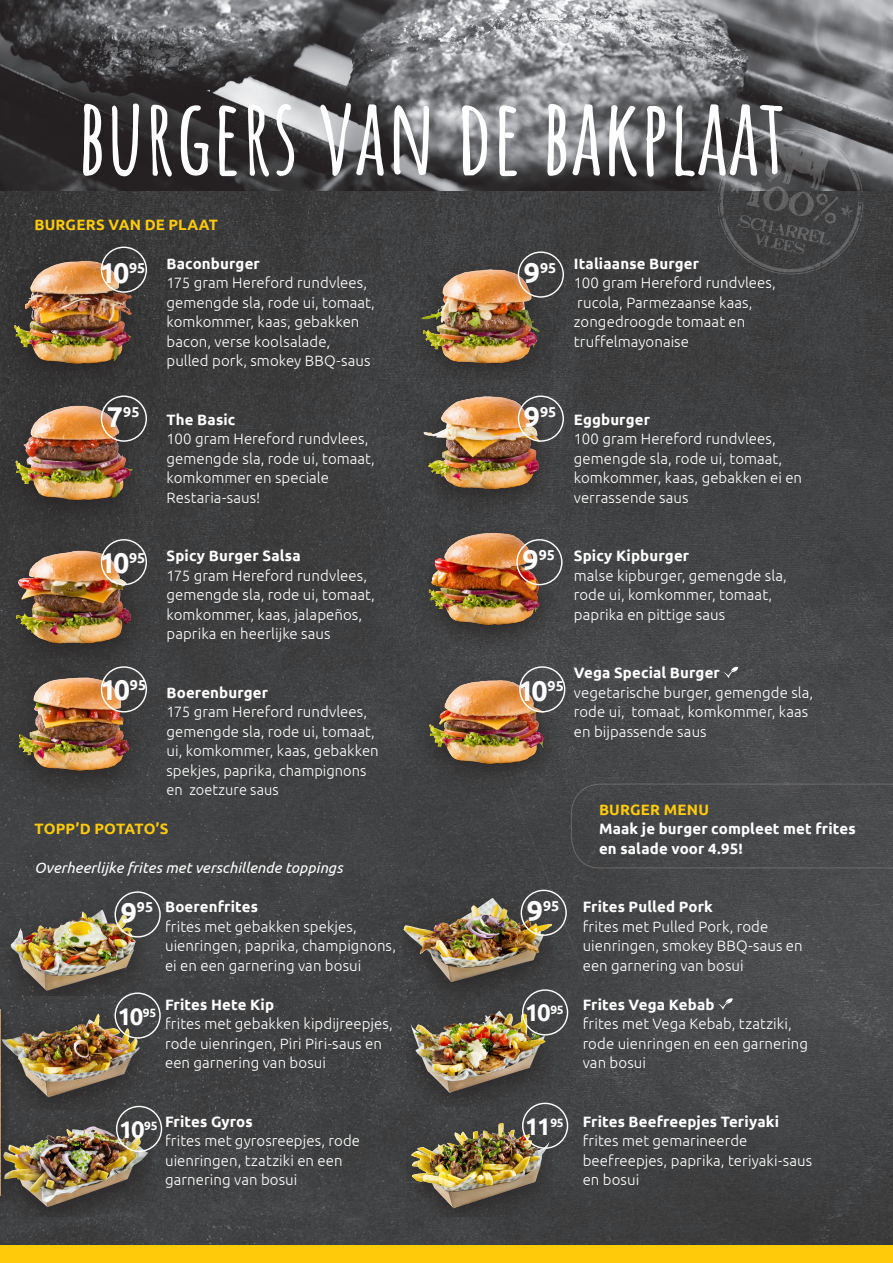
<style>
.page{position:relative;width:893px;height:1263px;background:#fff}
.page>*{position:absolute;margin:0;border:0;box-sizing:border-box;transform-origin:0 0}
.GROTE_KOP{font:700 105px "Amatic SC";color:#fff}
.t1{font:700 28.65px "Ubuntu";letter-spacing:-.09em;color:#fff}
.t2{font:700 24px "Ubuntu";letter-spacing:-.07em;color:#fff}
.body{font:300 15px/19.5px "Ubuntu";letter-spacing:.005em;color:#fff}
.body-2{font:700 15px "Ubuntu";letter-spacing:.01em;color:#fff}
.body-3{font:italic 15px "Ubuntu";letter-spacing:.005em;color:#fff}
.body-4{font:700 15px "Ubuntu";letter-spacing:.01em;color:#feca0a}
.t3{font:700 14.25px "Ubuntu";color:#fff}
.s1{font-size:28.65px}
</style>
<div class="page">
<img style="left:0;top:191px;width:893px;height:1055px">
<img style="left:0;top:0;width:893px;height:191px">
<div style="left:0;top:1246px;width:893px;height:17px;background:#feca0a"></div>
<svg style="left:723px;top:667px;width:15px;height:11px"></svg>
<div style="left:1px;top:392px;width:152px;height:139px;background:#383738"></div>
<img style="left:1px;top:400px;width:153px;height:113px">
<div style="left:412px;top:518px;width:150px;height:139px;background:#434445"></div>
<img style="left:412px;top:526px;width:153px;height:112px">
<div style="left:1px;top:247px;width:152px;height:141px;background:#363536"></div>
<img style="left:1px;top:256px;width:153px;height:113px">
<div style="left:412px;top:665px;width:153px;height:130px;background:#414142"></div>
<img style="left:412px;top:665px;width:153px;height:115px">
<div style="left:0;top:897px;width:151px;height:99px;background:#231f20;opacity:.75"></div>
<img style="left:22px;top:910px;width:79px;height:30px">
<div style="left:403px;top:885px;width:149px;height:120px;background:#3f3f40"></div>
<img style="left:403px;top:898px;width:147px;height:84px">
<div style="left:0;top:1002px;width:151px;height:107px;background:#231f20;opacity:.75"></div>
<img style="left:15px;top:1014px;width:83px;height:31px">
<div style="left:406px;top:998px;width:146px;height:108px;background:#231f20;opacity:.75"></div>
<img style="left:444px;top:1011px;width:55px;height:19px">
<div style="left:0;top:1112px;width:151px;height:104px;background:#231f20;opacity:.75"></div>
<img style="left:29px;top:1127px;width:60px;height:21px">
<div style="left:406px;top:1110px;width:146px;height:106px;background:#404142"></div>
<img style="left:409px;top:1113px;width:143px;height:103px">
<div style="left:1px;top:536px;width:152px;height:135px;background:#3a3a3b"></div>
<img style="left:1px;top:541px;width:153px;height:113px">
<div style="left:408px;top:254px;width:152px;height:141px;background:#3f3f40"></div>
<img style="left:408px;top:265px;width:153px;height:113px">
<div style="left:1px;top:662px;width:150px;height:136px;background:#3e3e3f"></div>
<img style="left:1px;top:667px;width:153px;height:113px">
<div style="left:412px;top:382px;width:150px;height:138px;background:#414142"></div>
<img style="left:412px;top:388px;width:153px;height:114px">
<div style="left:101px;top:247px;width:46px;height:46px;border:1px solid #fff;border-radius:50%"></div>
<div style="left:101px;top:395px;width:46px;height:47px;border:1px solid #fff;border-radius:50%"></div>
<div style="left:101px;top:539px;width:46px;height:46px;border:1px solid #fff;border-radius:50%"></div>
<div style="left:101px;top:666px;width:46px;height:46px;border:1px solid #fff;border-radius:50%"></div>
<div style="left:521px;top:890px;width:46px;height:46px;border:1px solid #fff;border-radius:50%"></div>
<div style="left:518px;top:251px;width:46px;height:47px;border:1px solid #fff;border-radius:50%"></div>
<div style="left:518px;top:395px;width:46px;height:47px;border:1px solid #fff;border-radius:50%"></div>
<div style="left:519px;top:666px;width:46px;height:46px;border:1px solid #fff;border-radius:50%"></div>
<div style="left:516px;top:539px;width:46px;height:46px;border:1px solid #fff;border-radius:50%"></div>
<svg style="left:718px;top:128px;width:145px;height:147px;background:#505051"></svg>
<div style="left:0;top:999px;width:15px;height:215px;background:#231f20;opacity:.75"></div>
<img style="left:0;top:1009px;width:1px;height:186px">
<svg style="left:570px;top:783px;width:323px;height:86px;background:#48494a"></svg>
<div style="left:115px;top:891px;width:46px;height:46px;border:1px solid #fff;border-radius:50%"></div>
<svg style="left:718px;top:998px;width:15px;height:12px"></svg>
<div style="left:522px;top:1102px;width:46px;height:47px;border:1px solid #fff;border-radius:50%"></div>
<img style="left:0;top:1024px;width:5px;height:151px">
<div style="left:522px;top:989px;width:46px;height:46px;border:1px solid #fff;border-radius:50%"></div>
<div style="left:115px;top:992px;width:46px;height:47px;border:1px solid #fff;border-radius:50%"></div>
<div style="left:116px;top:1106px;width:46px;height:46px;border:1px solid #fff;border-radius:50%"></div>
<p class="GROTE_KOP" style="left:77px;top:55px;width:711px">BURGERS VAN DE BAKPLAAT</p>
<p class="body-4" style="left:35px;top:215px;width:185px">BURGERS VAN DE PLAAT</p>
<p class="t1" style="left:100px;top:255px;width:47px">10<sup>95</sup></p>
<p class="body-2" style="left:167px;top:254px;width:95px">Baconburger</p>
<p class="body" style="left:167px;top:273px;width:202px">175 gram Hereford rundvlees,</p>
<p class="body" style="left:167px;top:292px;width:210px">gemengde sla, rode ui, tomaat, komkommer, kaas, gebakken</p>
<p class="body" style="left:167px;top:331px;width:205px">bacon, verse koolsalade, pulled pork, smokey BBQ-saus</p>
<p class="t3" style="left:524px;top:259px;width:34px"><span class="s1">9</span>95</p>
<p class="body-2" style="left:574px;top:254px;width:127px">Italiaanse Burger</p>
<p class="body" style="left:574px;top:273px;width:204px">100 gram Hereford rundvlees,</p>
<p class="body" style="left:577px;top:292px;width:177px">rucola, Parmezaanse kaas,</p>
<p class="body" style="left:574px;top:312px;width:173px">zongedroogde tomaat en</p>
<p class="body" style="left:574px;top:331px;width:117px">truffelmayonaise</p>
<p class="t3" style="left:107px;top:403px;width:34px"><span class="s1">7</span>95</p>
<p class="body-2" style="left:167px;top:410px;width:70px">The Basic</p>
<p class="body" style="left:167px;top:429px;width:204px">100 gram Hereford rundvlees,</p>
<p class="body" style="left:167px;top:448px;width:210px">gemengde sla, rode ui, tomaat, komkommer en speciale</p>
<p class="body" style="left:167px;top:487px;width:95px">Restaria-saus!</p>
<p class="t3" style="left:524px;top:403px;width:34px"><span class="s1">9</span>95</p>
<p class="body-2" style="left:574px;top:410px;width:78px">Eggburger</p>
<p class="body" style="left:574px;top:429px;width:230px">100 gram Hereford rundvlees, gemengde sla, rode ui, tomaat, komkommer, kaas, gebakken ei en verrassende saus</p>
<p class="t1" style="left:100px;top:545px;width:47px">10<sup>95</sup></p>
<p class="body-2" style="left:167px;top:547px;width:136px">Spicy Burger Salsa</p>
<p class="body" style="left:167px;top:565px;width:210px">175 gram Hereford rundvlees, gemengde sla, rode ui, tomaat, komkommer, kaas, jalapeños, paprika en heerlijke saus</p>
<p class="t3" style="left:522px;top:546px;width:34px"><span class="s1">9</span>95</p>
<p class="body-2" style="left:574px;top:547px;width:117px">Spicy Kipburger</p>
<p class="body" style="left:574px;top:565px;width:214px">malse kipburger, gemengde sla, rode ui, komkommer, tomaat,</p>
<p class="body" style="left:574px;top:604px;width:153px">paprika en pittige saus</p>
<p class="t1" style="left:100px;top:673px;width:47px">10<sup>95</sup></p>
<p class="body-2" style="left:167px;top:683px;width:103px">Boerenburger</p>
<p class="body" style="left:167px;top:702px;width:214px">175 gram Hereford rundvlees, gemengde sla, rode ui, tomaat, ui, komkommer, kaas, gebakken spekjes, paprika, champignons en zoetzure saus</p>
<p class="t1" style="left:518px;top:673px;width:47px">10<sup>95</sup></p>
<p class="body-2" style="left:574px;top:664px;width:148px">Vega Special Burger</p>
<p class="body" style="left:574px;top:682px;width:241px">vegetarische burger, gemengde sla, rode ui, tomaat, komkommer, kaas en bijpassende saus</p>
<p class="body-4" style="left:35px;top:820px;width:135px">TOPP’D POTATO’S</p>
<p class="body-3" style="left:35px;top:859px;width:310px">Overheerlijke frites met verschillende toppings</p>
<p class="body-4" style="left:599px;top:800px;width:112px">BURGER MENU</p>
<p class="body-2" style="left:599px;top:820px;width:258px">Maak je burger compleet met frites</p>
<p class="body-2" style="left:599px;top:839px;width:145px">en salade voor 4.95!</p>
<p class="t3" style="left:121px;top:899px;width:34px"><span class="s1">9</span>95</p>
<p class="body-2" style="left:165px;top:898px;width:95px">Boerenfrites</p>
<p class="body" style="left:165px;top:916px;width:193px">frites met gebakken spekjes,</p>
<p class="body" style="left:165px;top:936px;width:232px">uienringen, paprika, champignons, ei en een garnering van bosui</p>
<p class="body-2" style="left:165px;top:995px;width:111px">Frites Hete Kip</p>
<p class="body" style="left:165px;top:1014px;width:229px">frites met gebakken kipdijreepjes, rode uienringen, Piri Piri-saus en een garnering van bosui</p>
<p class="t2" style="left:118px;top:1001px;width:40px">10<sup>95</sup></p>
<p class="t3" style="left:527px;top:897px;width:34px"><span class="s1">9</span>95</p>
<p class="t2" style="left:525px;top:998px;width:40px">10<sup>95</sup></p>
<p class="body-2" style="left:583px;top:898px;width:132px">Frites Pulled Pork</p>
<p class="body" style="left:583px;top:916px;width:187px">frites met Pulled Pork, rode</p>
<p class="body" style="left:583px;top:936px;width:221px">uienringen, smokey BBQ-saus en een garnering van bosui</p>
<p class="body-2" style="left:583px;top:995px;width:133px">Frites Vega Kebab</p>
<p class="body" style="left:583px;top:1014px;width:227px">frites met Vega Kebab, tzatziki, rode uienringen en een garnering van bosui</p>
<p class="t2" style="left:119px;top:1115px;width:40px">10<sup>95</sup></p>
<p class="body-2" style="left:165px;top:1112px;width:89px">Frites Gyros</p>
<p class="body" style="left:165px;top:1131px;width:197px">frites met gyrosreepjes, rode</p>
<p class="body" style="left:165px;top:1150px;width:179px">uienringen, tzatziki en een</p>
<p class="body" style="left:165px;top:1170px;width:134px">garnering van bosui</p>
<p class="t2" style="left:525px;top:1111px;width:40px">11<sup>95</sup></p>
<p class="body-2" style="left:583px;top:1112px;width:198px">Frites Beefreepjes Teriyaki</p>
<p class="body" style="left:583px;top:1131px;width:166px">frites met gemarineerde</p>
<p class="body" style="left:583px;top:1150px;width:231px">beefreepjes, paprika, teriyaki-saus en bosui</p>
</div>
